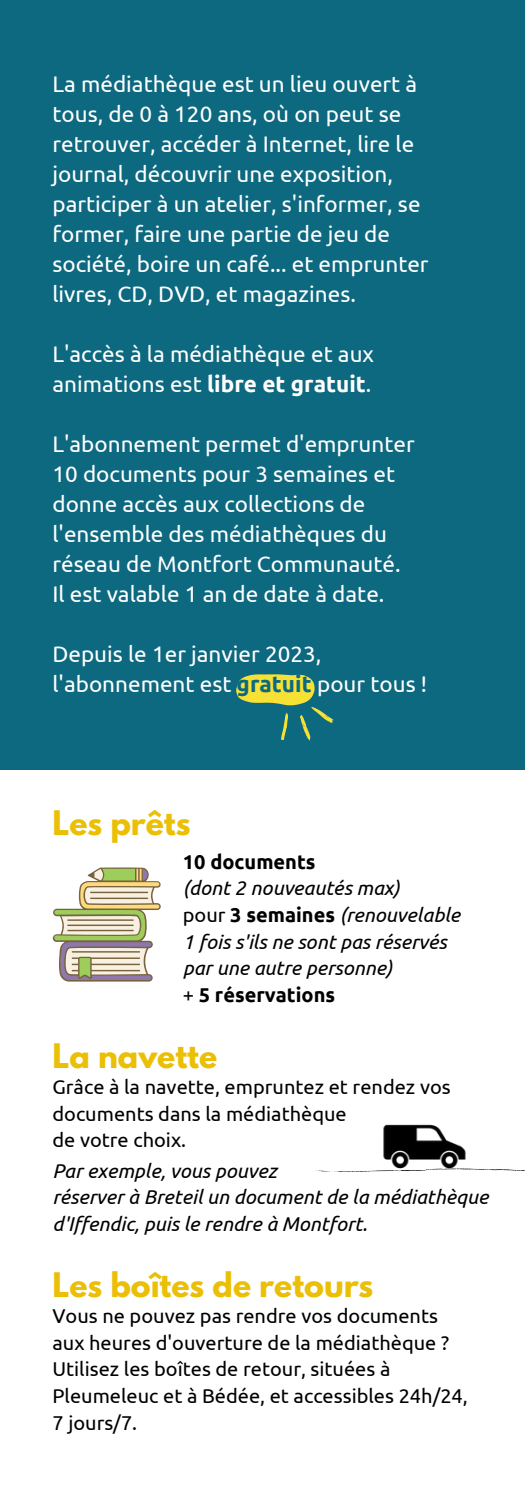
<style>
.page{position:relative;width:525px;height:1489px;background:#fff}
.page>*{position:absolute;margin:0;border:0;box-sizing:border-box;transform-origin:0 0}
.t1{font:700 30px "League Spartan";color:#ebbf05}
.t2{font:22.5px/30px "Ubuntu";color:#fff}
.t3{font:20px/26.8px "Ubuntu";color:#000}
.t4{font:italic 20px/26.8px "Ubuntu";color:#000}
.t5{font:700 20px "Ubuntu";color:#000}
.s1{font-weight:700}
.s2{font-weight:700;color:#0c6980}
.s3{font-style:normal}
.s4{font-weight:700;font-style:normal}
.s5{font-weight:400}
</style>
<div class="page">
<div style="left:0;top:0;width:525px;height:770px;background:#0c6980"></div>
<svg style="left:53px;top:867px;width:108px;height:114px"></svg>
<img style="left:383px;top:1124px;width:83px;height:44px">
<svg style="left:315px;top:1168px;width:210px;height:4px"></svg>
<svg style="left:236px;top:674px;width:98px;height:67px"></svg>
<p class="t2" style="left:52px;top:68px;width:378px">La médiathèque est un lieu ouvert à tous, de 0 à 120 ans, où on peut se retrouver, accéder à Internet, lire le journal, découvrir une exposition, participer à un atelier, s'informer, se former, faire une partie de jeu de société, boire un café... et emprunter livres, CD, DVD, et magazines.</p>
<p class="t2" style="left:52px;top:338px;width:323px">L'accès à la médiathèque et aux animations est <span class="s1">libre et gratuit</span>.</p>
<p class="t2" style="left:52px;top:428px;width:364px">L'abonnement permet d'emprunter<br>10 documents pour 3 semaines et donne accès aux collections de l'ensemble des médiathèques du réseau de Montfort Communauté.</p>
<p class="t2" style="left:52px;top:578px;width:334px">Il est valable 1 an de date à date.</p>
<p class="t2" style="left:52px;top:638px;width:376px">Depuis le 1er janvier 2023, l'abonnement est <span class="s2">gratuit</span> pour tous !</p>
<p class="t1" style="left:52px;top:808px;width:140px">Les prêts</p>
<p class="t5" style="left:183px;top:850px;width:134px">10 documents</p>
<p class="t4" style="left:183px;top:874px;width:218px">(dont 2 nouveautés max)</p>
<p class="t4" style="left:183px;top:901px;width:279px"><span class="s3">pour</span> <span class="s4">3 semaines</span> (renouvelable<br>1 fois s'ils ne sont pas réservés par une autre personne)</p>
<p class="t5" style="left:183px;top:983px;width:154px"><span class="s5">+</span> 5 réservations</p>
<p class="t1" style="left:52px;top:1040px;width:166px">La navette</p>
<p class="t3" style="left:52px;top:1073px;width:400px">Grâce à la navette, empruntez et rendez vos documents dans la médiathèque</p>
<p class="t3" style="left:52px;top:1126px;width:135px">de votre choix.</p>
<p class="t4" style="left:52px;top:1157px;width:226px">Par exemple, vous pouvez</p>
<p class="t4" style="left:52px;top:1183px;width:438px">réserver à Breteil un document de la médiathèque d'Iffendic, puis le rendre à Montfort.</p>
<p class="t1" style="left:52px;top:1269px;width:322px">Les boîtes de retours</p>
<p class="t3" style="left:52px;top:1302px;width:417px">Vous ne pouvez pas rendre vos documents aux heures d'ouverture de la médiathèque ?<br>Utilisez les boîtes de retour, situées à Pleumeleuc et à Bédée, et accessibles 24h/24, 7 jours/7.</p>
</div>
